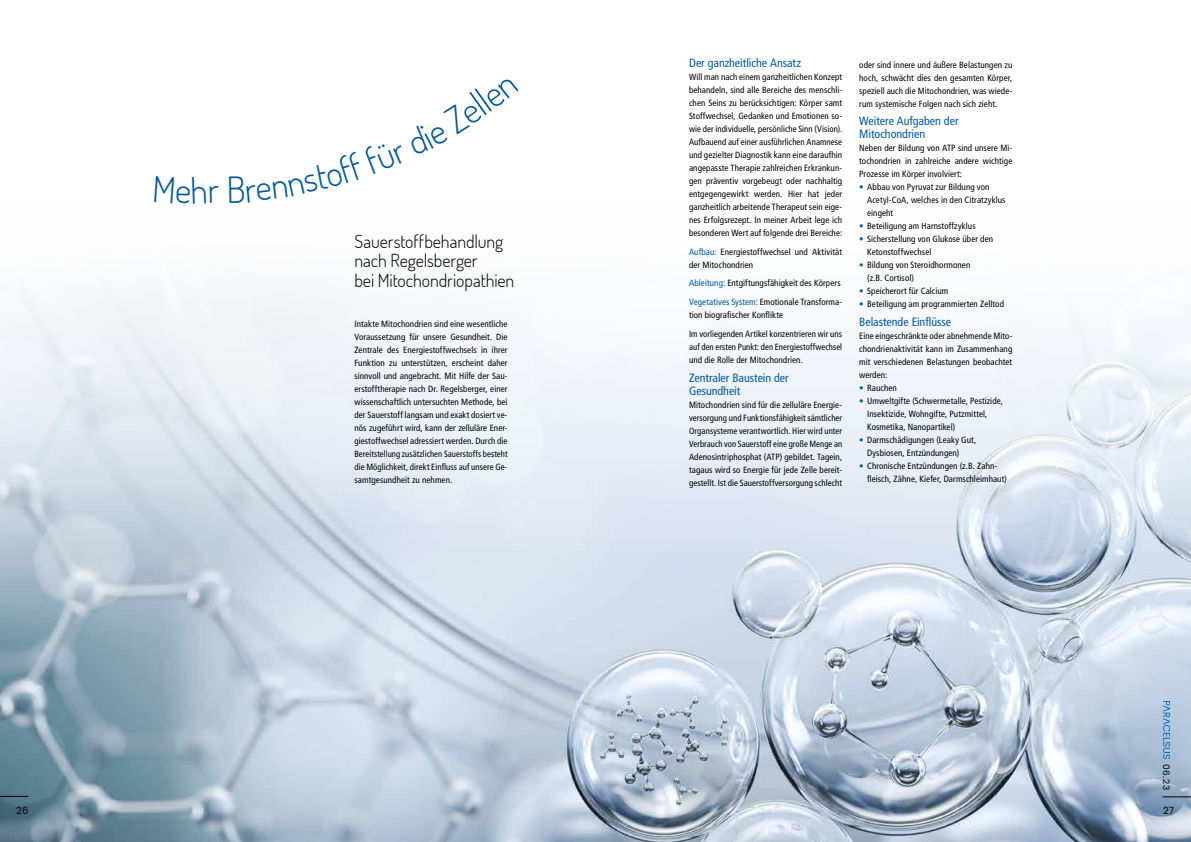
<style>
.page{position:relative;width:1191px;height:842px;background:#fff}
.page>*{position:absolute;margin:0;border:0;box-sizing:border-box;transform-origin:0 0}
.t1{font:300 18px/19.7px "Dosis";letter-spacing:-.005em;color:#000}
.t2{font:condensed 12px/13px "Frutiger LT Std";letter-spacing:-.005em;color:#005aa5}
.t3{font:10px "Poppins";color:#000}
.t4{font:condensed 9px/13px "Frutiger LT Std";letter-spacing:.01em;color:#000}
.t5{font:condensed 9px/13px "Frutiger LT Std";letter-spacing:.01em;color:#000;scale:.96 1}
.t6{font:9px "Poppins";color:#000}
.s1{color:#005aa5}
</style>
<div class="page">
<img style="left:0;top:285px;width:1191px;height:557px">
<svg style="left:0;top:796px;width:28px;height:1px"></svg>
<svg style="left:1162px;top:797px;width:29px;height:1px"></svg>
<svg style="left:1163px;top:701px;width:7px;height:58px"></svg>
<h1 class="t1" style="left:354px;top:231px;width:161px">Sauerstoffbehandlung nach Regelsberger<br>bei Mitochondriopathien</h1>
<p class="t4" style="left:354px;top:317px;width:155px;text-align:justify">Intakte Mitochondrien sind eine wesentliche Voraussetzung für unsere Gesundheit. Die Zentrale des Energiestoffwechsels in ihrer Funktion zu unterstützen, erscheint daher sinnvoll und angebracht. Mit Hilfe der Sau&shy;erstofftherapie nach Dr. Regelsberger, einer wissenschaftlich untersuchten Methode, bei der Sauerstoff langsam und exakt dosiert ve&shy;nös zugeführt wird, kann der zelluläre Ener&shy;giestoffwechsel adressiert werden. Durch die Bereitstellung zusätzlichen Sauerstoffs besteht die Möglichkeit, direkt Einfluss auf unsere Ge&shy;samtgesundheit zu nehmen.</p>
<h2 class="t2" style="left:689px;top:57px;width:113px">Der ganzheitliche Ansatz</h2>
<p class="t4" style="left:689px;top:71px;width:155px;text-align:justify">Will man nach einem ganzheitlichen Konzept behandeln, sind alle Bereiche des menschli&shy;chen Seins zu berücksichtigen: Körper samt Stoffwechsel, Gedanken und Emotionen so&shy;wie der individuelle, persönliche Sinn (Vision).<br>Aufbauend auf einer ausführlichen Anamnese und gezielter Diagnostik kann eine daraufhin angepasste Therapie zahlreichen Erkrankun&shy;gen präventiv vorgebeugt oder nachhaltig entgegengewirkt werden. Hier hat jeder ganzheitlich arbeitende Therapeut sein eige&shy;nes Erfolgsrezept. In meiner Arbeit lege ich besonderen Wert auf folgende drei Bereiche:</p>
<p class="t4" style="left:689px;top:245px;width:155px"><span class="s1">Aufbau:</span> Energiestoffwechsel und Aktivität der Mitochondrien</p>
<p class="t4" style="left:689px;top:274px;width:155px;line-height:18.7px"><span class="s1">Ableitung:</span> Entgiftungsfähigkeit des Körpers<br><span class="s1">Vegetatives System:</span> Emotionale Transforma-</p>
<p class="t4" style="left:689px;top:306px;width:155px;line-height:18.7px">tion biografischer Konflikte<br>Im vorliegenden Artikel konzentrieren wir uns</p>
<p class="t5" style="left:689px;top:340px;width:161px">auf den ersten Punkt: den Energiestoffwechsel und die Rolle der Mitochondrien.</p>
<h2 class="t2" style="left:689px;top:371px;width:101px">Zentraler Baustein der<br>Gesundheit</h2>
<p class="t4" style="left:689px;top:398px;width:155px;text-align:justify">Mitochondrien sind für die zelluläre Energie&shy;versorgung und Funktionsfähigkeit sämtlicher Organsysteme verantwortlich. Hier wird unter Verbrauch von Sauerstoff eine große Menge an Adenosintriphosphat (ATP) gebildet. Tagein, tagaus wird so Energie für jede Zelle bereit&shy;gestellt. Ist die Sauerstoffversorgung schlecht</p>
<p class="t4" style="left:859px;top:58px;width:155px;text-align:justify">oder sind innere und äußere Belastungen zu hoch, schwächt dies den gesamten Körper, speziell auch die Mitochondrien, was wiede&shy;rum systemische Folgen nach sich zieht.</p>
<h2 class="t2" style="left:859px;top:115px;width:101px">Weitere Aufgaben der<br>Mitochondrien</h2>
<p class="t4" style="left:859px;top:142px;width:155px;text-align:justify">Neben der Bildung von ATP sind unsere Mi&shy;tochondrien in zahlreiche andere wichtige Prozesse im Körper involviert:</p>
<p class="t4" style="left:867px;top:181px;width:140px;text-indent:-8px"><span class="s1">•</span> Abbau von Pyruvat zur Bildung von<br>Acetyl-CoA, welches in den Citratzyklus eingeht</p>
<p class="t4" style="left:859px;top:220px;width:118px"><span class="s1">•</span> Beteiligung am Harnstoffzyklus</p>
<p class="t4" style="left:867px;top:233px;width:127px;text-indent:-8px"><span class="s1">•</span> Sicherstellung von Glukose über den<br>Ketonstoffwechsel</p>
<p class="t4" style="left:867px;top:259px;width:105px;text-indent:-8px"><span class="s1">•</span> Bildung von Steroidhormonen (z.B. Cortisol)</p>
<p class="t4" style="left:859px;top:285px;width:91px"><span class="s1">•</span> Speicherort für Calcium</p>
<p class="t4" style="left:859px;top:298px;width:146px"><span class="s1">•</span> Beteiligung am programmierten Zelltod</p>
<h2 class="t2" style="left:859px;top:315px;width:94px">Belastende Einflüsse</h2>
<p class="t4" style="left:859px;top:329px;width:155px;text-align:justify">Eine eingeschränkte oder abnehmende Mito&shy;chondrienaktivität kann im Zusammenhang mit verschiedenen Belastungen beobachtet werden:</p>
<p class="t4" style="left:859px;top:381px;width:39px"><span class="s1">•</span> Rauchen</p>
<p class="t4" style="left:867px;top:394px;width:137px;text-indent:-8px"><span class="s1">•</span> Umweltgifte (Schwermetalle, Pestizide,<br>Insektizide, Wohngifte, Putzmittel,<br>Kosmetika, Nanopartikel)</p>
<p class="t4" style="left:867px;top:433px;width:111px;text-indent:-8px"><span class="s1">•</span> Darmschädigungen (Leaky Gut,<br>Dysbiosen, Entzündungen)</p>
<p class="t4" style="left:867px;top:459px;width:141px;text-indent:-8px"><span class="s1">•</span> Chronische Entzündungen (z.B. Zahn&shy;fleisch, Zähne, Kiefer, Darmschleimhaut)</p>
<p class="t6" style="left:1171px;top:764px;width:27px;rotate:90deg">06.23</p>
<p class="t3" style="left:16px;top:805px;width:14px">26</p>
<p class="t3" style="left:1163px;top:805px;width:13px">27</p>
</div>
